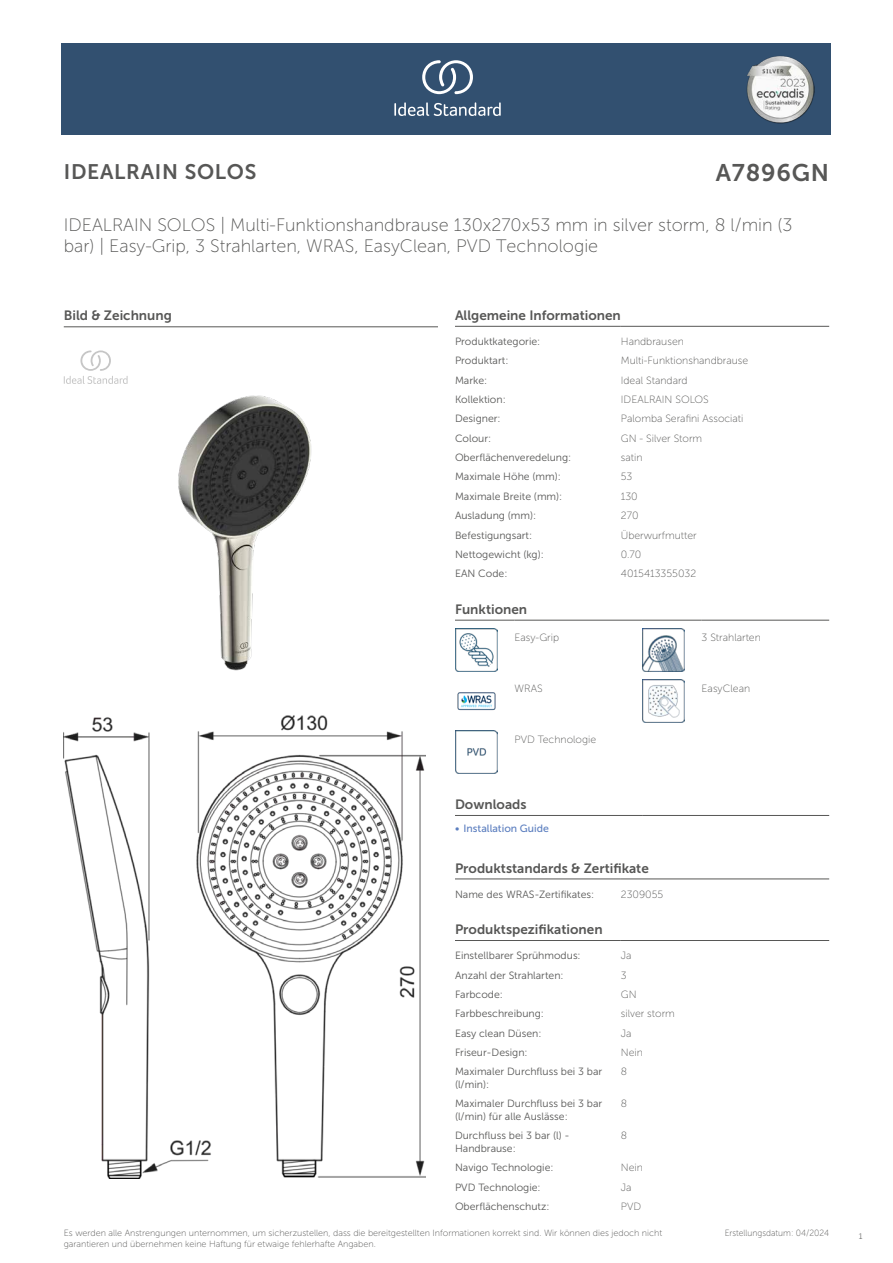
<style>
.page{position:relative;width:893px;height:1263px;background:#fff}
.page>*{position:absolute;margin:0;border:0;box-sizing:border-box;transform-origin:0 0}
.t1{font:24px "Museo Sans 700";letter-spacing:.035em;color:#575756}
.t2{font:21px "Museo Sans 700";letter-spacing:.035em;color:#575756}
.t3{font:18px/21.6px "Museo Sans 100";color:#575756}
.t4{font:13.5px "Museo Sans 700";color:#575756}
.t5{font:10.5px/12.6px "Museo Sans 300";color:#575756}
.t6{font:10.5px "Museo Sans 100";color:#575756}
.t7{font:10.5px "Museo Sans 500";color:#5b7ebf}
.t8{font:9px/10.8px "Museo Sans 100";color:#575756}
.t9{font:9px "Museo Sans 100";color:#575756;scale:.95 1}
.t10{font:300 9px "Calibri";color:#575756;scale:.95 1}
</style>
<div class="page">
<div style="left:62px;top:43px;width:769px;height:91px;background:#325070"></div>
<hr style="left:455px;top:326px;width:166px;height:1px;background:#575756">
<hr style="left:621px;top:326px;width:208px;height:1px;background:#575756">
<hr style="left:455px;top:620px;width:59px;height:1px;background:#575756">
<hr style="left:514px;top:620px;width:128px;height:1px;background:#575756">
<hr style="left:642px;top:620px;width:60px;height:1px;background:#575756">
<hr style="left:702px;top:620px;width:127px;height:1px;background:#575756">
<img style="left:455px;top:629px;width:42px;height:42px">
<img style="left:642px;top:629px;width:43px;height:42px">
<img style="left:457px;top:692px;width:39px;height:19px">
<img style="left:642px;top:680px;width:43px;height:42px">
<img style="left:455px;top:731px;width:42px;height:42px">
<hr style="left:455px;top:815px;width:187px;height:1px;background:#575756">
<hr style="left:642px;top:815px;width:187px;height:1px;background:#575756">
<hr style="left:455px;top:879px;width:166px;height:1px;background:#575756">
<hr style="left:621px;top:879px;width:208px;height:1px;background:#575756">
<hr style="left:455px;top:940px;width:166px;height:1px;background:#575756">
<hr style="left:621px;top:940px;width:208px;height:1px;background:#575756">
<img style="left:64px;top:715px;width:361px;height:464px">
<hr style="left:64px;top:327px;width:374px;height:1px;background:#575756">
<svg style="left:64px;top:350px;width:64px;height:34px"></svg>
<img style="left:178px;top:395px;width:134px;height:275px">
<svg style="left:394px;top:102px;width:107px;height:14px"></svg>
<svg style="left:422px;top:60px;width:51px;height:34px"></svg>
<img style="left:746px;top:56px;width:68px;height:67px">
<h2 class="t2" style="left:64px;top:160px;width:194px">IDEALRAIN SOLOS</h2>
<h1 class="t1" style="left:716px;top:160px;width:115px">A7896GN</h1>
<h3 class="t3" style="left:64px;top:214px;width:730px">IDEALRAIN SOLOS | Multi-Funktionshandbrause 130x270x53 mm in silver storm, 8 l/min (3 bar) | Easy-Grip, 3 Strahlarten, WRAS, EasyClean, PVD Technologie</h3>
<p class="t4" style="left:64px;top:308px;width:110px">Bild &amp; Zeichnung</p>
<p class="t4" style="left:455px;top:308px;width:167px">Allgemeine Informationen</p>
<p class="t5" style="left:455px;top:335px;width:87px">Produktkategorie:</p>
<p class="t6" style="left:621px;top:336px;width:65px">Handbrausen</p>
<p class="t5" style="left:455px;top:354px;width:55px">Produktart:</p>
<p class="t6" style="left:621px;top:355px;width:129px">Multi-Funktionshandbrause</p>
<p class="t5" style="left:455px;top:374px;width:34px">Marke:</p>
<p class="t6" style="left:621px;top:374px;width:68px">Ideal Standard</p>
<p class="t5" style="left:455px;top:393px;width:52px">Kollektion:</p>
<p class="t6" style="left:621px;top:394px;width:90px">IDEALRAIN SOLOS</p>
<p class="t5" style="left:455px;top:413px;width:47px">Designer:</p>
<p class="t6" style="left:621px;top:413px;width:124px">Palomba Serafini Associati</p>
<p class="t5" style="left:455px;top:432px;width:38px">Colour:</p>
<p class="t6" style="left:621px;top:433px;width:83px">GN - Silver Storm</p>
<p class="t5" style="left:455px;top:451px;width:118px">Oberflächenveredelung:</p>
<p class="t6" style="left:621px;top:452px;width:23px">satin</p>
<p class="t5" style="left:455px;top:471px;width:107px">Maximale Höhe (mm):</p>
<p class="t6" style="left:621px;top:471px;width:13px">53</p>
<p class="t5" style="left:455px;top:490px;width:109px">Maximale Breite (mm):</p>
<p class="t6" style="left:621px;top:491px;width:19px">130</p>
<p class="t5" style="left:455px;top:509px;width:83px">Ausladung (mm):</p>
<p class="t6" style="left:621px;top:510px;width:19px">270</p>
<p class="t5" style="left:455px;top:529px;width:79px">Befestigungsart:</p>
<p class="t6" style="left:621px;top:529px;width:77px">Überwurfmutter</p>
<p class="t5" style="left:455px;top:548px;width:90px">Nettogewicht (kg):</p>
<p class="t6" style="left:621px;top:549px;width:22px">0.70</p>
<p class="t5" style="left:455px;top:567px;width:54px">EAN Code:</p>
<p class="t6" style="left:621px;top:568px;width:77px">4015413355032</p>
<p class="t4" style="left:455px;top:602px;width:74px">Funktionen</p>
<p class="t6" style="left:514px;top:632px;width:46px">Easy-Grip</p>
<p class="t6" style="left:702px;top:632px;width:61px">3 Strahlarten</p>
<p class="t6" style="left:514px;top:683px;width:30px">WRAS</p>
<p class="t6" style="left:702px;top:683px;width:50px">EasyClean</p>
<p class="t6" style="left:514px;top:734px;width:83px">PVD Technologie</p>
<p class="t4" style="left:455px;top:797px;width:73px">Downloads</p>
<p class="t7" style="left:455px;top:823px;width:95px">• Installation Guide</p>
<p class="t4" style="left:455px;top:860px;width:195px">Produktstandards &amp; Zertifikate</p>
<p class="t5" style="left:455px;top:888px;width:141px">Name des WRAS-Zertifikates:</p>
<p class="t6" style="left:621px;top:888px;width:44px">2309055</p>
<p class="t4" style="left:455px;top:922px;width:149px">Produktspezifikationen</p>
<p class="t5" style="left:455px;top:949px;width:127px">Einstellbarer Sprühmodus:</p>
<p class="t6" style="left:621px;top:950px;width:12px">Ja</p>
<p class="t5" style="left:455px;top:969px;width:110px">Anzahl der Strahlarten:</p>
<p class="t6" style="left:621px;top:969px;width:7px">3</p>
<p class="t5" style="left:455px;top:988px;width:49px">Farbcode:</p>
<p class="t6" style="left:621px;top:989px;width:17px">GN</p>
<p class="t5" style="left:455px;top:1007px;width:90px">Farbbeschreibung:</p>
<p class="t6" style="left:621px;top:1008px;width:56px">silver storm</p>
<p class="t5" style="left:455px;top:1027px;width:88px">Easy clean Düsen:</p>
<p class="t6" style="left:621px;top:1027px;width:12px">Ja</p>
<p class="t5" style="left:455px;top:1046px;width:74px">Friseur-Design:</p>
<p class="t6" style="left:621px;top:1047px;width:24px">Nein</p>
<p class="t5" style="left:455px;top:1065px;width:149px">Maximaler Durchfluss bei 3 bar (l/min):</p>
<p class="t6" style="left:621px;top:1066px;width:8px">8</p>
<p class="t5" style="left:455px;top:1097px;width:149px">Maximaler Durchfluss bei 3 bar (l/min) für alle Auslässe:</p>
<p class="t6" style="left:621px;top:1098px;width:8px">8</p>
<p class="t5" style="left:455px;top:1129px;width:116px">Durchfluss bei 3 bar (l) -<br>Handbrause:</p>
<p class="t6" style="left:621px;top:1130px;width:8px">8</p>
<p class="t5" style="left:455px;top:1161px;width:100px">Navigo Technologie:</p>
<p class="t6" style="left:621px;top:1162px;width:24px">Nein</p>
<p class="t5" style="left:455px;top:1181px;width:87px">PVD Technologie:</p>
<p class="t6" style="left:621px;top:1181px;width:12px">Ja</p>
<p class="t5" style="left:455px;top:1200px;width:96px">Oberflächenschutz:</p>
<p class="t6" style="left:621px;top:1201px;width:22px">PVD</p>
<p class="t8" style="left:64px;top:1227px;width:600px">Es werden alle Anstrengungen unternommen, um sicherzustellen, dass die bereitgestellten Informationen korrekt sind. Wir können dies jedoch nicht garantieren und übernehmen keine Haftung für etwaige fehlerhafte Angaben.</p>
<p class="t9" style="left:725px;top:1228px;width:111px">Erstellungsdatum: 04/2024</p>
<p class="t10" style="left:858px;top:1230px;width:6px">1</p>
</div>
